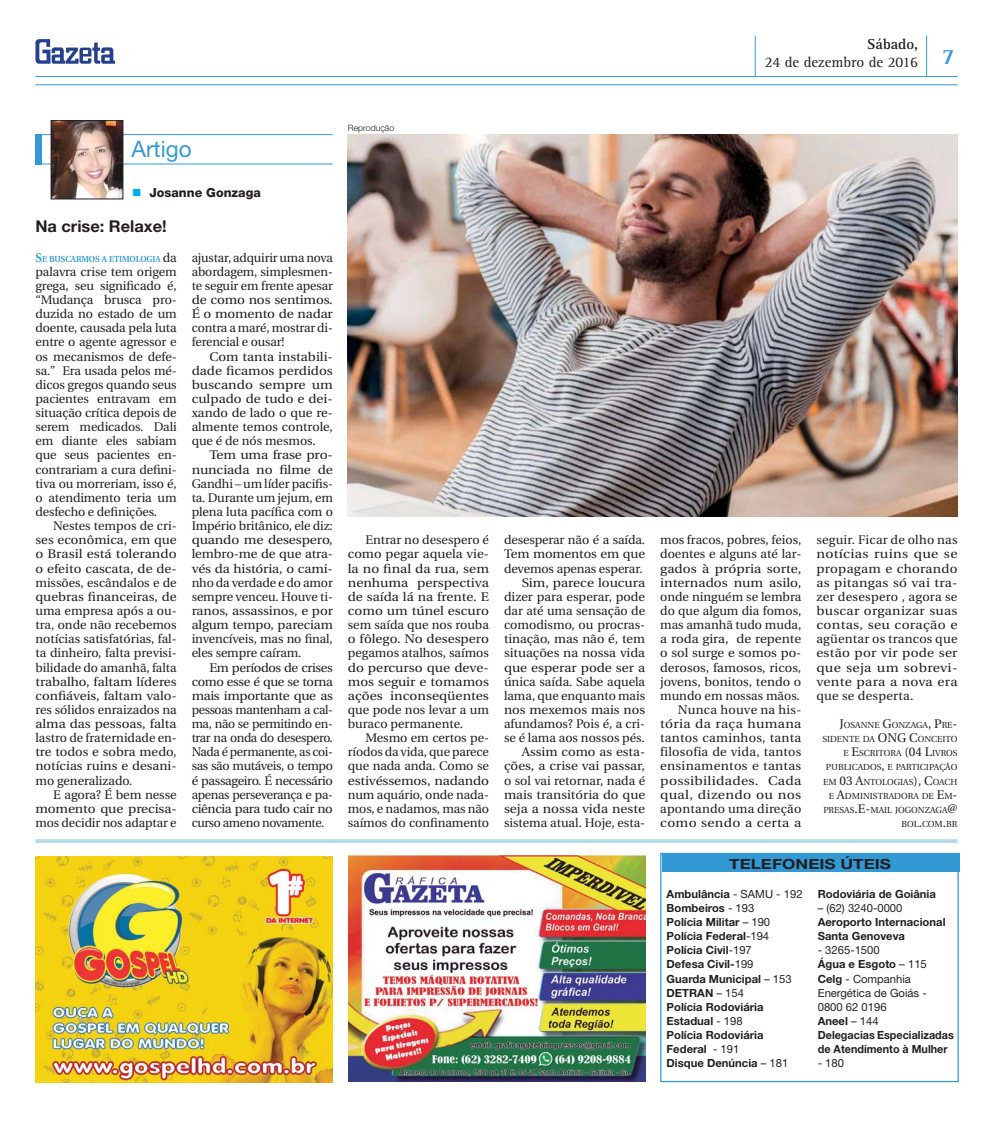
<style>
.page{position:relative;width:993px;height:1124px;background:#fff}
.page>*{position:absolute;margin:0;border:0;box-sizing:border-box;transform-origin:0 0}
.t1{font:22.5px "Helvetica Neue";color:#3299d5}
.t2{font:700 16.25px "Helvetica Neue";color:#231f20}
.t3{font:15px/18px "Rotis Serif";color:#231f20}
.t4{font:700 14px "Helvetica Neue";color:#231f20;scale:1.22 1}
.t5{font:12.5px/14.1px "Utopia";color:#231f20;text-align:justify}
.t6{font:12.5px/14.1px "Utopia";color:#231f20;text-align:justify;scale:1.1 1}
.t7{font:12.5px/14.1px "Utopia";color:#231f20;text-align:justify;scale:1.04 1}
.t8{font:12.5px/14.1px "Utopia";color:#231f20;text-align:justify;scale:1.08 1}
.t9{font:800 12.5px "Helvetica Neue";color:#231f20}
.t10{font:700 11.25px/14.1px "Helvetica Neue";color:#231f20}
.t11{font:11.25px "Helvetica Neue";color:#231f20}
.t12{font:8.75px/14.1px "Utopia";color:#231f20;text-align:right}
.t13{font:600 8.75px "Utopia";letter-spacing:-.015em;color:#3299d5;scale:.94 1}
.t14{font:300 8.75px "Helvetica Neue";color:#231f20}
.s1{font-weight:700}
.s2{font-size:12.5px}
.s3{font-weight:400;font-size:12.5px;color:#231f20}
.s4{font-weight:400}
</style>
<div class="page">
<hr style="left:35px;top:84px;width:922px;height:1px;background:#3299d5">
<hr style="left:35px;top:76px;width:922px;height:1px;background:#3299d5">
<hr style="left:925px;top:35px;width:1px;height:41px;background:#3299d5">
<hr style="left:754px;top:35px;width:1px;height:42px;background:#3299d5">
<svg style="left:35px;top:39px;width:80px;height:25px"></svg>
<img style="left:348px;top:855px;width:297px;height:226px">
<img style="left:35px;top:856px;width:298px;height:225px">
<div style="left:661px;top:853px;width:298px;height:19px;background:#3299d5"></div>
<div style="left:660px;top:852px;width:298px;height:229px;border:1px solid #3299d5"></div>
<hr style="left:35px;top:839px;width:922px;height:3px;background:#b3daee">
<hr style="left:35px;top:134px;width:298px;height:1px;background:#3299d5">
<hr style="left:35px;top:164px;width:298px;height:1px;background:#3299d5">
<div style="left:35px;top:134px;width:7px;height:31px;background:#3299d5"></div>
<img style="left:53px;top:122px;width:68px;height:75px">
<div style="left:51px;top:120px;width:72px;height:79px;border:1px solid #231f20"></div>
<img style="left:348px;top:135px;width:609px;height:381px">
<p class="t3" style="left:764px;top:37px;width:191px;text-indent:102px"><span class="s1">Sábado,<br></span>24 de dezembro de 2016 <sup>7</sup></p>
<h1 class="t1" style="left:131px;top:141px;width:61px">Artigo</h1>
<p class="t9" style="left:149px;top:188px;width:113px">Josanne Gonzaga</p>
<h2 class="t2" style="left:35px;top:220px;width:133px">Na crise: Relaxe!</h2>
<p class="t13" style="left:35px;top:255px;width:152px"><span class="s2">S</span>E BUSCARMOS A ETIMOLOGIA <span class="s3">da</span></p>
<p class="t5" style="left:35px;top:265px;width:143px">palavra crise tem origem grega, seu significado é, “Mudança brusca pro&shy;duzida no estado de um doente, causada pela luta entre o agente agressor e os mecanismos de defe&shy;sa.” Era usada pelos mé&shy;dicos gregos quando seus pacientes entravam em situação crítica depois de serem medicados. Dali em diante eles sabiam que seus pacientes en&shy;contrariam a cura defini&shy;tiva ou morreriam, isso é, o atendimento teria um desfecho e definições.</p>
<p class="t5" style="left:35px;top:520px;width:143px;text-indent:18px">Nestes tempos de cri&shy;ses econômica, em que o Brasil está tolerando o efeito cascata, de de&shy;missões, escândalos e de quebras financeiras, de uma empresa após a ou&shy;tra, onde não recebemos notícias satisfatórias, fal&shy;ta dinheiro, falta previsi&shy;bilidade do amanhã, falta trabalho, faltam líderes confiáveis, faltam valo&shy;res sólidos enraizados na alma das pessoas, falta lastro de fraternidade en&shy;tre todos e sobra medo, notícias ruins e desani&shy;mo generalizado.</p>
<p class="t5" style="left:35px;top:788px;width:143px;text-indent:18px">E agora? É bem nesse momento que precisa&shy;mos decidir nos adaptar e</p>
<p class="t5" style="left:192px;top:251px;width:143px">ajustar, adquirir uma nova abordagem, simplesmen&shy;te seguir em frente apesar de como nos sentimos.<br>É o momento de nadar contra a maré, mostrar di&shy;ferencial e ousar!</p>
<p class="t8" style="left:192px;top:350px;width:132px;text-indent:18px">Com tanta instabili&shy;dade ficamos perdidos buscando sempre um culpado de tudo e dei&shy;xando de lado o que re&shy;almente temos controle, que é de nós mesmos.</p>
<p class="t6" style="left:192px;top:449px;width:130px;text-indent:18px">Tem uma frase pro&shy;nunciada no filme de Gandhi – um líder pacifis&shy;ta. Durante um jejum, em plena luta pacífica com o Império britânico, ele diz: quando me desespero, lembro-me de que atra&shy;vés da história, o cami&shy;nho da verdade e do amor sempre venceu. Houve ti&shy;ranos, assassinos, e por algum tempo, pareciam invencíveis, mas no final, eles sempre caíram.</p>
<p class="t7" style="left:192px;top:661px;width:137px;text-indent:18px">Em períodos de crises como esse é que se torna mais importante que as pessoas mantenham a cal&shy;ma, não se permitindo en&shy;trar na onda do desespero.<br>Nada é permanente, as coi&shy;sas são mutáveis, o tempo é passageiro. É necessário apenas perseverança e pa&shy;ciência para tudo cair no curso ameno novamente.</p>
<p class="t14" style="left:348px;top:124px;width:48px">Reprodução</p>
<p class="t5" style="left:348px;top:534px;width:143px;text-indent:18px">Entrar no desespero é como pegar aquela vie&shy;la no final da rua, sem nenhuma perspectiva de saída lá na frente. E como um túnel escuro sem saída que nos rouba o fôlego. No desespero pegamos atalhos, saímos do percurso que deve&shy;mos seguir e tomamos ações inconseqüentes que pode nos levar a um buraco permanente.</p>
<p class="t5" style="left:348px;top:731px;width:143px;text-indent:18px">Mesmo em certos pe&shy;ríodos da vida, que parece que nada anda. Como se estivéssemos, nadando num aquário, onde nada&shy;mos, e nadamos, mas não saímos do confinamento</p>
<p class="t5" style="left:504px;top:534px;width:143px;text-align:right">desesperar não é a saída.<br>Tem momentos em que devemos apenas esperar.<br>Sim, parece loucura dizer para esperar, pode dar até uma sensação de comodismo, ou procras&shy;tinação, mas não é, tem situações na nossa vida que esperar pode ser a única saída. Sabe aquela lama, que enquanto mais nos mexemos mais nos afundamos? Pois é, a cri&shy;se é lama aos nossos pés.<br>Assim como as esta&shy;ções, a crise vai passar, o sol vai retornar, nada é mais transitória do que seja a nossa vida neste sistema atual. Hoje, esta-</p>
<p class="t5" style="left:660px;top:534px;width:143px;text-align:right">mos fracos, pobres, feios, doentes e alguns até lar&shy;gados à própria sorte, internados num asilo, onde ninguém se lembra do que algum dia fomos, mas amanhã tudo muda, a roda gira, de repente o sol surge e somos po&shy;derosos, famosos, ricos, jovens, bonitos, tendo o mundo em nossas mãos.<br>Nunca houve na his&shy;tória da raça humana tantos caminhos, tanta filosofia de vida, tantos ensinamentos e tantas possibilidades. Cada qual, dizendo ou nos apontando uma direção como sendo a certa a</p>
<p class="t5" style="left:816px;top:534px;width:143px">seguir. Ficar de olho nas notícias ruins que se propagam e chorando as pitangas só vai tra&shy;zer desespero , agora se buscar organizar suas contas, seu coração e agüentar os trancos que estão por vir pode ser que seja um sobrevi&shy;vente para a nova era que se desperta.</p>
<p class="t12" style="left:822px;top:719px;width:137px"><span class="s2">J</span>OSANNE <span class="s2">G</span>ONZAGA<span class="s2">, P</span>RE<span class="s2">-<br></span>SIDENTE DA <span class="s2">ONG C</span>ONCEITO<br>E <span class="s2">E</span>SCRITORA <span class="s2">(04 L</span>IVROS<br>PUBLICADOS<span class="s2">,</span> E PARTICIPAÇÃO<br>EM <span class="s2">03 A</span>NTOLOGIAS<span class="s2">), C</span>OACH<br>E <span class="s2">A</span>DMINISTRADORA DE <span class="s2">E</span>M<span class="s2">-<br></span>PRESAS<span class="s2">.E-</span>MAIL JOGONZAGA<span class="s2">@<br></span>BOL<span class="s2">.</span>COM<span class="s2">.</span>BR</p>
<p class="t4" style="left:729px;top:859px;width:134px">TELEFONEIS ÚTEIS</p>
<p class="t10" style="left:666px;top:887px;width:137px">Ambulância <span class="s4">- SAMU - 192<br></span>Bombeiros <span class="s4">- 193<br></span>Polícia Militar <span class="s4">– 190<br></span>Polícia Federal<span class="s4">-194<br></span>Polícia Civil<span class="s4">-197<br></span>Defesa Civil-<span class="s4">199<br></span>Guarda Municipal <span class="s4">– 153<br></span>DETRAN <span class="s4">– 154<br></span>Polícia Rodoviária<br>Estadual <span class="s4">- 198<br></span>Polícia Rodoviária<br>Federal <span class="s4">- 191<br></span>Disque Denúncia <span class="s4">– 181</span></p>
<p class="t10" style="left:817px;top:887px;width:120px">Rodoviária de Goiânia</p>
<p class="t11" style="left:817px;top:903px;width:86px">– (62) 3240-0000</p>
<p class="t10" style="left:817px;top:915px;width:129px">Aeroporto Internacional<br>Santa Genoveva</p>
<p class="t10" style="left:817px;top:944px;width:138px"><span class="s4">- 3265-1500<br></span>Água e Esgoto <span class="s4">– 115<br></span>Celg <span class="s4">- Companhia<br>Energética de Goiás -<br>0800 62 0196<br></span>Aneel <span class="s4">– 144<br></span>Delegacias Especializadas de Atendimento à Mulher</p>
<p class="t11" style="left:817px;top:1059px;width:28px">- 180</p>
</div>
